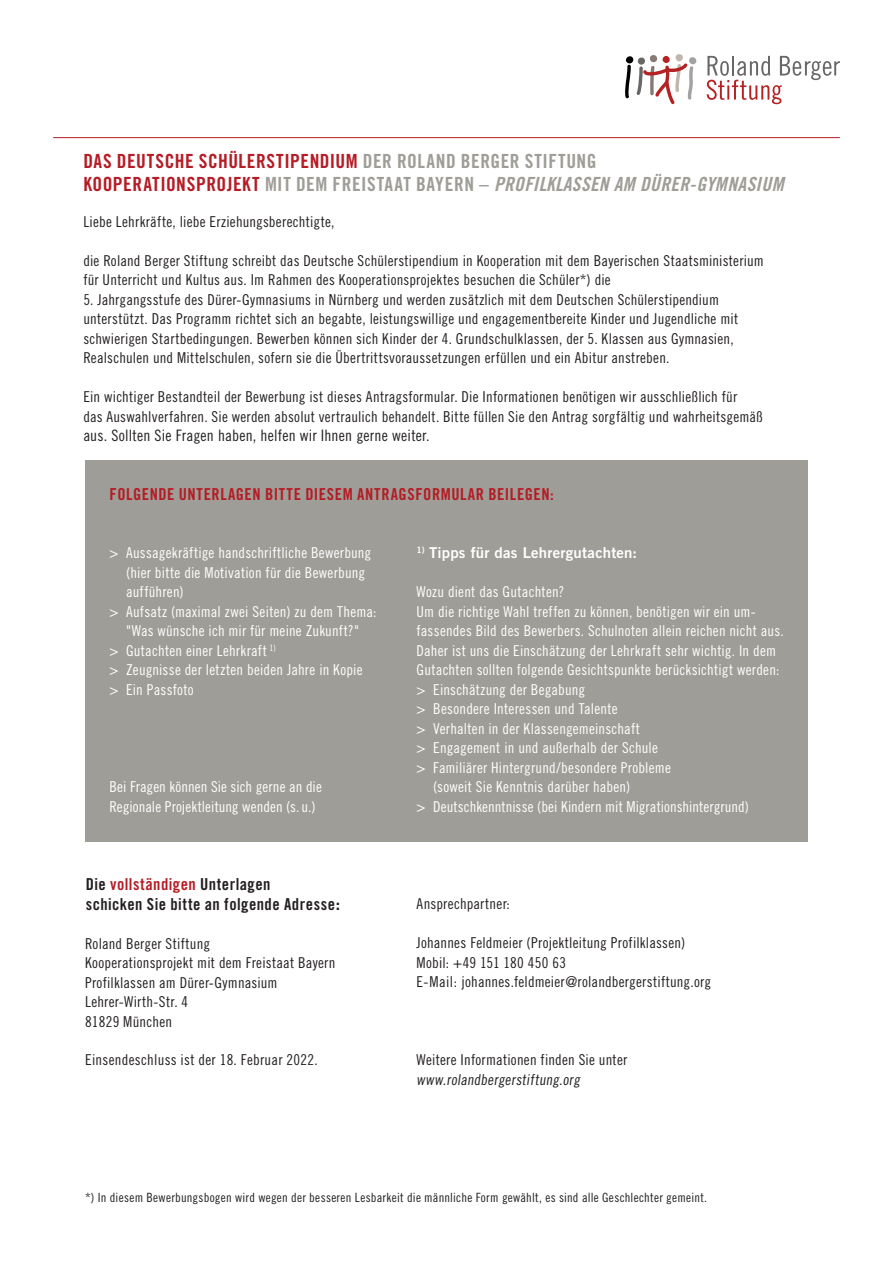
<style>
.page{position:relative;width:893px;height:1263px;background:#fff}
.page>*{position:absolute;margin:0;border:0;box-sizing:border-box;transform-origin:0 0}
.t1{font:19.5px "Trade Gothic LT Std Bd Cn 20 Obl";letter-spacing:.02em;color:#9f9d97}
.t2{font:19.5px "Trade Gothic LT Pro Bd Cn 20";letter-spacing:.03em;color:#b51c25}
.t3{font:16.5px/20.2px "Trade Gothic LT Pro Bd Cn 20";letter-spacing:.025em;color:#231f20}
.t4{font:16.5px "Trade Gothic LT Pro Bd Cn 20";letter-spacing:.035em;color:#b51c25}
.t5{font:15.75px "Trade Gothic LT Std Cn 18";letter-spacing:.015em;color:#231f20}
.t6{font:15px/19.5px "Trade Gothic LT Std Cn 18";letter-spacing:.015em;color:#231f20}
.t7{font:15px/19.5px "Trade Gothic LT Std Cn 18";letter-spacing:.015em;color:#fff}
.t8{font:15px "Trade Gothic LT Std Bd 2";letter-spacing:.015em;color:#fff}
.t9{font:12.75px "Trade Gothic LT Std Cn 18";letter-spacing:.02em;color:#231f20}
.s1{color:#9f9d97}
.s2{font-family:"Trade Gothic LT Pro Bd Cn 20";color:#b51c25}
.s3{font-family:"Trade Gothic LT Pro Bd Cn 20"}
.s4{color:#b51c25}
.s5{font-family:"Trade Gothic LT Std Bd 2"}
</style>
<div class="page">
<hr style="left:53px;top:137px;width:787px;height:1px;background:#b51c25">
<div style="left:626px;top:56px;width:7px;height:7px;background:#000;border-radius:50%"></div>
<div style="left:638px;top:58px;width:7px;height:7px;background:#696666;border-radius:50%"></div>
<div style="left:650px;top:55px;width:7px;height:7px;background:#877a74;border-radius:50%"></div>
<div style="left:662px;top:56px;width:8px;height:7px;background:#b52224;border-radius:50%"></div>
<div style="left:675px;top:54px;width:8px;height:7px;background:#c1b6ad;border-radius:50%"></div>
<div style="left:689px;top:57px;width:8px;height:7px;background:#a3a2a0;border-radius:50%"></div>
<svg style="left:625px;top:63px;width:68px;height:41px"></svg>
<svg style="left:707px;top:56px;width:133px;height:48px"></svg>
<div style="left:85px;top:461px;width:723px;height:381px;background:#9f9d97"></div>
<h1 class="t2" style="left:83px;top:149px;width:515px">DAS DEUTSCHE SCHÜLERSTIPENDIUM <span class="s1">DER ROLAND BERGER STIFTUNG</span></h1>
<h1 class="t1" style="left:83px;top:173px;width:702px"><span class="s2">KOOPERATIONSPROJEKT</span> <span class="s3">MIT DEM FREISTAAT BAYERN –</span> PROFILKLASSEN AM DÜRER-GYMNASIUM</h1>
<p class="t6" style="left:83px;top:211px;width:253px">Liebe Lehrkräfte, liebe Erziehungsberechtigte,</p>
<p class="t6" style="left:83px;top:250px;width:682px">die Roland Berger Stiftung schreibt das Deutsche Schülerstipendium in Kooperation mit dem Bayerischen Staatsministerium für Unterricht und Kultus aus. Im Rahmen des Kooperationsprojektes besuchen die Schüler*) die</p>
<p class="t6" style="left:83px;top:289px;width:656px">5. Jahrgangsstufe des Dürer-Gymnasiums in Nürnberg und werden zusätzlich mit dem Deutschen Schülerstipendium unterstützt. Das Programm richtet sich an begabte, leistungswillige und engagementbereite Kinder und Jugendliche mit schwierigen Startbedingungen. Bewerben können sich Kinder der 4. Grundschulklassen, der 5. Klassen aus Gymnasien, Realschulen und Mittelschulen, sofern sie die Übertrittsvoraussetzungen erfüllen und ein Abitur anstreben.</p>
<p class="t6" style="left:83px;top:387px;width:681px">Ein wichtiger Bestandteil der Bewerbung ist dieses Antragsformular. Die Informationen benötigen wir ausschließlich für<br>das Auswahlverfahren. Sie werden absolut vertraulich behandelt. Bitte füllen Sie den Antrag sorgfältig und wahrheitsgemäß</p>
<p class="t5" style="left:83px;top:426px;width:348px">aus. Sollten Sie Fragen haben, helfen wir Ihnen gerne weiter.</p>
<p class="t4" style="left:109px;top:484px;width:446px">FOLGENDE UNTERLAGEN BITTE DIESEM ANTRAGSFORMULAR BEILEGEN:</p>
<p class="t7" style="left:109px;top:543px;width:263px">&gt; Aussagekräftige handschriftliche Bewerbung</p>
<p class="t7" style="left:126px;top:562px;width:240px">(hier bitte die Motivation für die Bewerbung</p>
<p class="t7" style="left:126px;top:582px;width:59px">aufführen)</p>
<p class="t7" style="left:109px;top:601px;width:268px">&gt; Aufsatz (maximal zwei Seiten) zu dem Thema:</p>
<p class="t7" style="left:126px;top:621px;width:235px">"Was wünsche ich mir für meine Zukunft?"</p>
<p class="t7" style="left:109px;top:640px;width:168px">&gt; Gutachten einer Lehrkraft <sup>1)</sup></p>
<p class="t7" style="left:109px;top:660px;width:255px">&gt; Zeugnisse der letzten beiden Jahre in Kopie</p>
<p class="t7" style="left:109px;top:679px;width:86px">&gt; Ein Passfoto</p>
<p class="t7" style="left:109px;top:777px;width:214px">Bei Fragen können Sie sich gerne an die<br>Regionale Projektleitung wenden (s. u.)</p>
<p class="t3" style="left:86px;top:873px;width:256px">Die <span class="s4">vollständigen</span> Unterlagen<br>schicken Sie bitte an folgende Adresse<span class="s5">:</span></p>
<p class="t6" style="left:85px;top:934px;width:252px">Roland Berger Stiftung<br>Kooperationsprojekt mit dem Freistaat Bayern<br>Profilklassen am Dürer-Gymnasium<br>Lehrer-Wirth-Str. 4<br>81829 München</p>
<p class="t6" style="left:85px;top:1050px;width:234px">Einsendeschluss ist der 18. Februar 2022.</p>
<p class="t8" style="left:417px;top:543px;width:222px"><sup>1)</sup> Tipps für das Lehrergutachten:</p>
<p class="t7" style="left:417px;top:582px;width:149px">Wozu dient das Gutachten?</p>
<p class="t7" style="left:417px;top:601px;width:339px">Um die richtige Wahl treffen zu können, benötigen wir ein um-</p>
<p class="t7" style="left:417px;top:621px;width:369px">fassendes Bild des Bewerbers. Schulnoten allein reichen nicht aus.</p>
<p class="t7" style="left:417px;top:640px;width:361px">Daher ist uns die Einschätzung der Lehrkraft sehr wichtig. In dem</p>
<p class="t7" style="left:417px;top:660px;width:364px">Gutachten sollten folgende Gesichtspunkte berücksichtigt werden:</p>
<p class="t7" style="left:417px;top:679px;width:170px">&gt; Einschätzung der Begabung</p>
<p class="t7" style="left:417px;top:699px;width:203px">&gt; Besondere Interessen und Talente</p>
<p class="t7" style="left:417px;top:718px;width:225px">&gt; Verhalten in der Klassengemeinschaft</p>
<p class="t7" style="left:417px;top:738px;width:243px">&gt; Engagement in und außerhalb der Schule</p>
<p class="t7" style="left:417px;top:757px;width:256px">&gt; Familiärer Hintergrund/besondere Probleme</p>
<p class="t7" style="left:433px;top:777px;width:199px">(soweit Sie Kenntnis darüber haben)</p>
<p class="t7" style="left:417px;top:796px;width:334px">&gt; Deutschkenntnisse (bei Kindern mit Migrationshintergrund)</p>
<p class="t6" style="left:417px;top:894px;width:95px">Ansprechpartner:</p>
<p class="t6" style="left:417px;top:933px;width:296px">Johannes Feldmeier (Projektleitung Profilklassen)<br>Mobil: +49 151 180 450 63<br>E-Mail: johannes.feldmeier@rolandbergerstiftung.org</p>
<p class="t6" style="left:417px;top:1050px;width:212px">Weitere Informationen finden Sie unter www.rolandbergerstiftung.org</p>
<p class="t9" style="left:85px;top:1189px;width:623px">*) In diesem Bewerbungsbogen wird wegen der besseren Lesbarkeit die männliche Form gewählt, es sind alle Geschlechter gemeint.</p>
</div>
